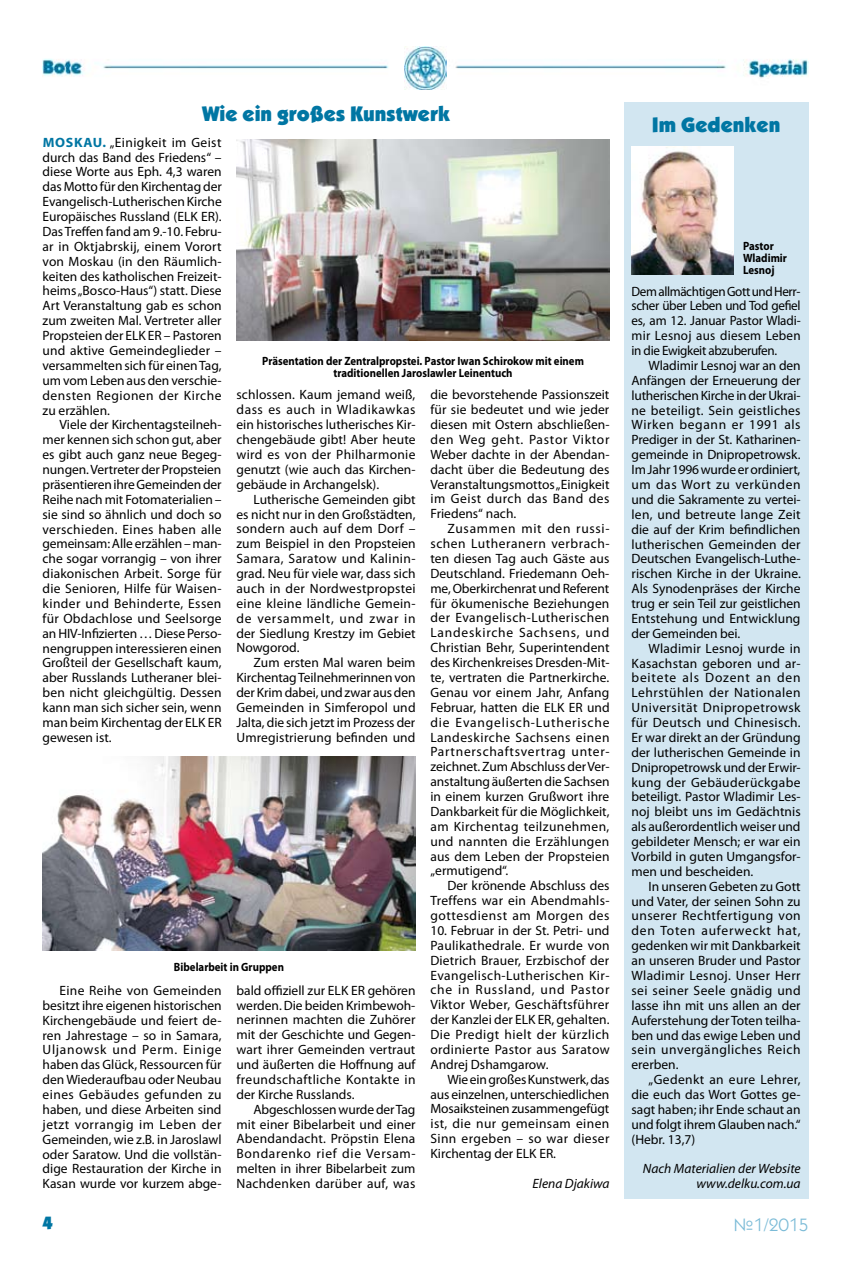
<style>
.page{position:relative;width:851px;height:1263px;background:#fff}
.page>*{position:absolute;margin:0;border:0;box-sizing:border-box;transform-origin:0 0}
.t1{font:900 21px "Kabel E";color:#0076a3}
.t2{font:18px "Kabel Book C";color:#7bbbd7}
.t3{font:900 18px "Kabel E";color:#0076a3}
.t4{font:13.5px/14.9px "Myriad Pro";color:#000;text-align:justify}
.t5{font:italic 13.5px/14.2px "Myriad Pro";color:#000;text-align:right}
.t6{font:700 12px/12px "Myriad Pro";color:#000;text-align:center;scale:.9 1}
.s1{font-weight:700;color:#0076a3}
</style>
<div class="page">
<img style="left:43px;top:59px;width:765px;height:31px">
<img style="left:404px;top:46px;width:42px;height:43px">
<div style="left:623px;top:102px;width:185px;height:1097px;background:#d2e6f1"></div>
<img style="left:236px;top:140px;width:373px;height:200px">
<img style="left:43px;top:757px;width:372px;height:193px">
<img style="left:631px;top:147px;width:102px;height:127px">
<h1 class="t1" style="left:202px;top:101px;width:249px">Wie ein großes Kunstwerk</h1>
<h1 class="t1" style="left:651px;top:112px;width:130px">Im Gedenken</h1>
<p class="t4" style="left:43px;top:135px;width:181px"><span class="s1">Moskau.</span> „Einigkeit im Geist durch das Band des Friedens“ – diese Worte aus Eph. 4,3 waren das Motto für den Kirchentag der Evangelisch-Lutherischen Kirche Europäisches Russland (ELK ER).<br>Das Treffen fand am 9.-10. Febru&shy;ar in Oktjabrskij, einem Vorort von Moskau (in den Räumlich&shy;keiten des katholischen Freizeit&shy;heims „Bosco-Haus“) statt. Diese Art Veranstaltung gab es schon zum zweiten Mal. Vertreter aller Propsteien der ELK ER – Pastoren und aktive Gemeindeglieder – versammelten sich für einen Tag, um vom Leben aus den verschie&shy;densten Regionen der Kirche zu erzählen.</p>
<p class="t4" style="left:43px;top:417px;width:181px;text-indent:17px">Viele der Kirchentagsteilneh&shy;mer kennen sich schon gut, aber es gibt auch ganz neue Begeg&shy;nungen. Vertreter der Propsteien präsentieren ihre Gemeinden der Reihe nach mit Fotomaterialien – sie sind so ähnlich und doch so verschieden. Eines haben alle gemeinsam: Alle erzählen – man&shy;che sogar vorrangig – von ihrer diakonischen Arbeit. Sorge für die Senioren, Hilfe für Waisen&shy;kinder und Behinderte, Essen für Obdachlose und Seelsorge an HIV-Infizierten … Diese Perso&shy;nengruppen interessieren einen Großteil der Gesellschaft kaum, aber Russlands Lutheraner blei&shy;ben nicht gleichgültig. Dessen kann man sich sicher sein, wenn man beim Kirchentag der ELK ER gewesen ist.</p>
<p class="t6" style="left:262px;top:355px;width:359px">Präsentation der Zentralpropstei. Pastor Iwan Schirokow mit einem traditionellen Jaroslawler Leinentuch</p>
<p class="t4" style="left:430px;top:387px;width:181px">die bevorstehende Passionszeit für sie bedeutet und wie jeder diesen mit Ostern abschließen&shy;den Weg geht. Pastor Viktor Weber dachte in der Abendan&shy;dacht über die Bedeutung des Veranstaltungsmottos „Einigkeit im Geist durch das Band des Friedens“ nach.</p>
<p class="t4" style="left:430px;top:521px;width:181px;text-indent:17px">Zusammen mit den russi&shy;schen Lutheranern verbrach&shy;ten diesen Tag auch Gäste aus Deutschland. Friedemann Oeh&shy;me, Oberkirchenrat und Referent für ökumenische Beziehungen der Evangelisch-Lutherischen Landeskirche Sachsens, und Christian Behr, Superintendent des Kirchenkreises Dresden-Mit&shy;te, vertraten die Partnerkirche.<br>Genau vor einem Jahr, Anfang Februar, hatten die ELK ER und die Evangelisch-Lutherische Landeskirche Sachsens einen Partnerschaftsvertrag unter&shy;zeichnet. Zum Abschluss der Ver&shy;anstaltung äußerten die Sachsen in einem kurzen Grußwort ihre Dankbarkeit für die Möglichkeit, am Kirchentag teilzunehmen, und nannten die Erzählungen aus dem Leben der Propsteien „ermutigend“.</p>
<p class="t4" style="left:430px;top:878px;width:180px;text-indent:17px">Der krönende Abschluss des Treffens war ein Abendmahls&shy;gottesdienst am Morgen des</p>
<p class="t4" style="left:430px;top:923px;width:181px">10. Februar in der St. Petri- und Paulikathedrale. Er wurde von Dietrich Brauer, Erzbischof der Evangelisch-Lutherischen Kir&shy;che in Russland, und Pastor Viktor Weber, Geschäftsführer der Kanzlei der ELK ER, gehalten.<br>Die Predigt hielt der kürzlich ordinierte Pastor aus Saratow Andrej Dshamgarow.</p>
<p class="t4" style="left:430px;top:1071px;width:181px;text-indent:17px">Wie ein großes Kunstwerk, das aus einzelnen, unterschiedlichen Mosaiksteinen zusammengefügt ist, die nur gemeinsam einen Sinn ergeben – so war dieser Kirchentag der ELK ER.</p>
<p class="t5" style="left:532px;top:1176px;width:78px">Elena Djakiwa</p>
<p class="t4" style="left:236px;top:387px;width:180px">schlossen. Kaum jemand weiß, dass es auch in Wladikawkas ein historisches lutherisches Kir&shy;chengebäude gibt! Aber heute wird es von der Philharmonie genutzt (wie auch das Kirchen&shy;gebäude in Archangelsk).</p>
<p class="t4" style="left:236px;top:491px;width:181px;text-indent:17px">Lutherische Gemeinden gibt es nicht nur in den Großstädten, sondern auch auf dem Dorf – zum Beispiel in den Propsteien Samara, Saratow und Kalinin&shy;grad. Neu für viele war, dass sich auch in der Nordwestpropstei eine kleine ländliche Gemein&shy;de versammelt, und zwar in der Siedlung Krestzy im Gebiet Nowgorod.</p>
<p class="t4" style="left:236px;top:655px;width:181px;text-indent:17px">Zum ersten Mal waren beim Kirchentag Teilnehmerinnen von der Krim dabei, und zwar aus den Gemeinden in Simferopol und Jalta, die sich jetzt im Prozess der Umregistrierung befinden und</p>
<p class="t6" style="left:174px;top:961px;width:124px">Bibelarbeit in Gruppen</p>
<p class="t4" style="left:236px;top:982px;width:180px">bald offiziell zur ELK ER gehören werden. Die beiden Krimbewoh&shy;nerinnen machten die Zuhörer mit der Geschichte und Gegen&shy;wart ihrer Gemeinden vertraut und äußerten die Hoffnung auf freundschaftliche Kontakte in der Kirche Russlands.</p>
<p class="t4" style="left:236px;top:1101px;width:180px;text-indent:17px">Abgeschlossen wurde der Tag mit einer Bibelarbeit und einer Abendandacht. Pröpstin Elena Bondarenko rief die Versam&shy;melten in ihrer Bibelarbeit zum Nachdenken darüber auf, was</p>
<p class="t4" style="left:43px;top:983px;width:181px;text-indent:17px">Eine Reihe von Gemeinden besitzt ihre eigenen historischen Kirchengebäude und feiert de&shy;ren Jahrestage – so in Samara, Uljanowsk und Perm. Einige haben das Glück, Ressourcen für den Wiederaufbau oder Neubau eines Gebäudes gefunden zu haben, und diese Arbeiten sind jetzt vorrangig im Leben der Gemeinden, wie z.B. in Jaroslawl oder Saratow. Und die vollstän&shy;dige Restauration der Kirche in Kasan wurde vor kurzem abge-</p>
<p class="t6" style="left:743px;top:240px;width:50px;text-align:left">Pastor<br>Wladimir<br>Lesnoj</p>
<p class="t4" style="left:631px;top:283px;width:171px">Dem allmächtigen Gott und Herr&shy;scher über Leben und Tod gefiel es, am 12. Januar Pastor Wladi&shy;mir Lesnoj aus diesem Leben in die Ewigkeit abzuberufen.</p>
<p class="t4" style="left:631px;top:358px;width:171px;text-indent:17px">Wladimir Lesnoj war an den Anfängen der Erneuerung der lutherischen Kirche in der Ukrai&shy;ne beteiligt. Sein geistliches Wirken begann er 1991 als Prediger in der St. Katharinen&shy;gemeinde in Dnipropetrowsk.<br>Im Jahr 1996 wurde er ordiniert, um das Wort zu verkünden und die Sakramente zu vertei&shy;len, und betreute lange Zeit die auf der Krim befindlichen lutherischen Gemeinden der Deutschen Evangelisch-Luthe&shy;rischen Kirche in der Ukraine.<br>Als Synodenpräses der Kirche trug er sein Teil zur geistlichen Entstehung und Entwicklung der Gemeinden bei.</p>
<p class="t4" style="left:631px;top:640px;width:171px;text-indent:17px">Wladimir Lesnoj wurde in Kasachstan geboren und ar&shy;beitete als Dozent an den Lehrstühlen der Nationalen Universität Dnipropetrowsk für Deutsch und Chinesisch.<br>Er war direkt an der Gründung der lutherischen Gemeinde in Dnipropetrowsk und der Erwir&shy;kung der Gebäuderückgabe beteiligt. Pastor Wladimir Les&shy;noj bleibt uns im Gedächtnis als außerordentlich weiser und gebildeter Mensch; er war ein Vorbild in guten Umgangsfor&shy;men und bescheiden.</p>
<p class="t4" style="left:631px;top:878px;width:171px;text-indent:17px">In unseren Gebeten zu Gott und Vater, der seinen Sohn zu unserer Rechtfertigung von den Toten auferweckt hat, gedenken wir mit Dankbarkeit an unseren Bruder und Pastor Wladimir Lesnoj. Unser Herr sei seiner Seele gnädig und lasse ihn mit uns allen an der Auferstehung der Toten teilha&shy;ben und das ewige Leben und sein unvergängliches Reich ererben.</p>
<p class="t4" style="left:631px;top:1072px;width:171px;text-indent:17px">„Gedenkt an eure Lehrer, die euch das Wort Gottes ge&shy;sagt haben; ihr Ende schaut an und folgt ihrem Glauben nach.“ (Hebr. 13,7)</p>
<p class="t5" style="left:643px;top:1161px;width:159px">Nach Materialien der Website www.delku.com.ua</p>
<h2 class="t3" style="left:43px;top:1212px;width:12px">4</h2>
<h2 class="t2" style="left:733px;top:1214px;width:76px">№1/2015</h2>
</div>
